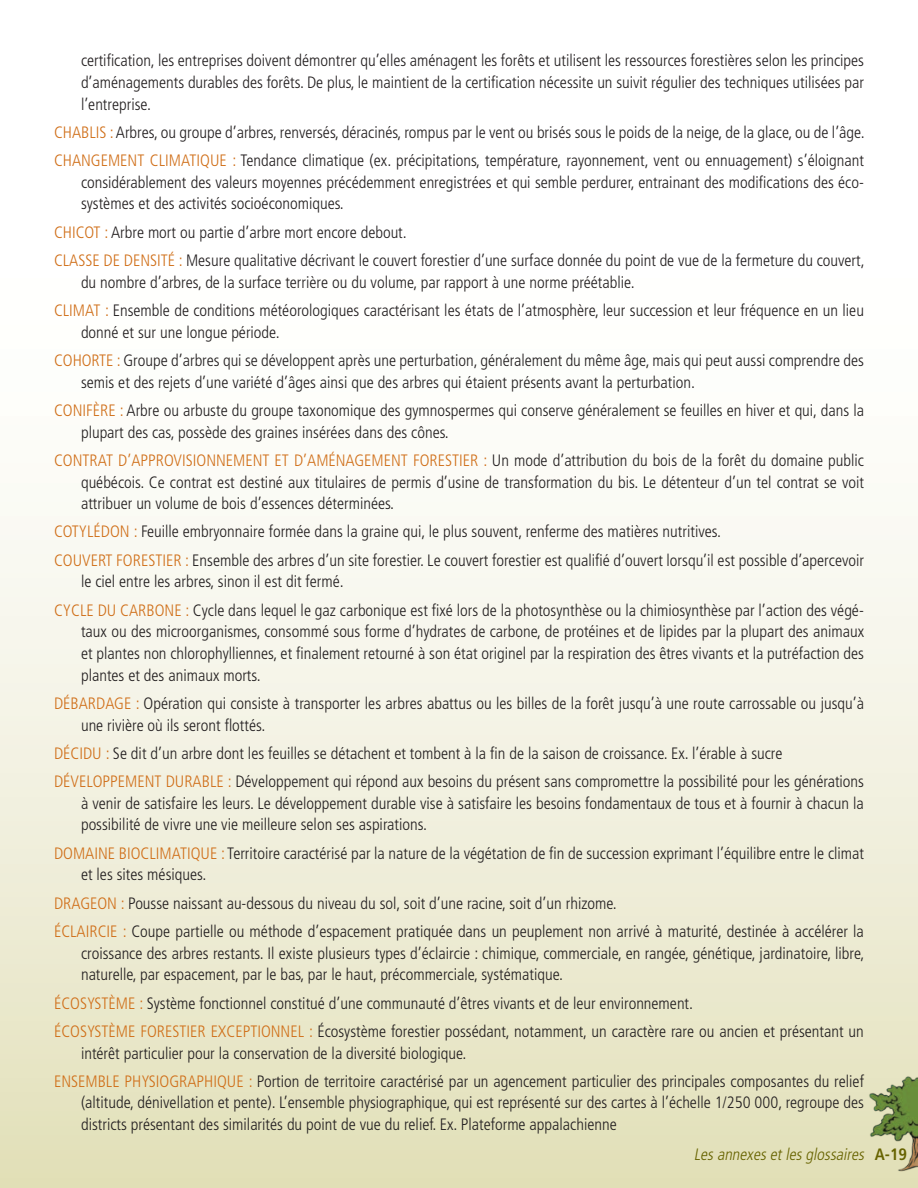
<style>
.page{position:relative;width:918px;height:1188px;background:#fff}
.page>*{position:absolute;margin:0;border:0;box-sizing:border-box;transform-origin:0 0}
.t1{font:300 condensed 16.5px/21.6px "Frutiger";color:#231f20}
.t2{font:300 condensed 16.5px "Frutiger";color:#d06f19}
.t3{font:italic 300 condensed 16.5px "Frutiger";color:#676300}
.s1{color:#d06f19}
.s2{font-weight:700;font-style:normal}
</style>
<div class="page">
<div style="left:0;top:0;width:918px;height:1188px;background:linear-gradient(to bottom,#fff,#e6e4c3)"></div>
<img style="left:868px;top:1076px;width:50px;height:95px">
<p class="t1" style="left:81px;top:50px;width:785px;text-align:justify">certification, les entreprises doivent démontrer qu’elles aménagent les forêts et utilisent les ressources forestières selon les principes d’aménagements durables des forêts. De plus, le maintient de la certification nécessite un suivit régulier des techniques utilisées par l’entreprise.</p>
<p class="t1" style="left:54px;top:118px;width:812px;line-height:28.3px"><span class="s1">CHABLIS :</span> Arbres, ou groupe d’arbres, renversés, déracinés, rompus par le vent ou brisés sous le poids de la neige, de la glace, ou de l’âge.<br><span class="s1">CHANGEMENT CLIMATIQUE :</span> Tendance climatique (ex. précipitations, température, rayonnement, vent ou ennuagement) s’éloignant</p>
<p class="t1" style="left:81px;top:172px;width:784px">considérablement des valeurs moyennes précédemment enregistrées et qui semble perdurer, entrainant des modifications des éco&shy;systèmes et des activités socioéconomiques.</p>
<p class="t1" style="left:54px;top:218px;width:812px;line-height:28.3px"><span class="s1">CHICOT :</span> Arbre mort ou partie d’arbre mort encore debout.<br><span class="s1">CLASSE DE DENSITÉ :</span> Mesure qualitative décrivant le couvert forestier d’une surface donnée du point de vue de la fermeture du couvert,</p>
<p class="t1" style="left:54px;top:268px;width:811px;line-height:28.3px;text-indent:27px">du nombre d’arbres, de la surface terrière ou du volume, par rapport à une norme préétablie.<br><span class="s1">CLIMAT :</span> Ensemble de conditions météorologiques caractérisant les états de l’atmosphère, leur succession et leur fréquence en un lieu</p>
<p class="t1" style="left:54px;top:318px;width:811px;line-height:28.3px;text-indent:27px">donné et sur une longue période.<br><span class="s1">COHORTE :</span> Groupe d’arbres qui se développent après une perturbation, généralement du même âge, mais qui peut aussi comprendre des</p>
<p class="t1" style="left:54px;top:368px;width:812px;line-height:28.3px;text-indent:27px">semis et des rejets d’une variété d’âges ainsi que des arbres qui étaient présents avant la perturbation.<br><span class="s1">CONIFÈRE :</span> Arbre ou arbuste du groupe taxonomique des gymnospermes qui conserve généralement se feuilles en hiver et qui, dans la</p>
<p class="t1" style="left:81px;top:421px;width:369px">plupart des cas, possède des graines insérées dans des cônes.</p>
<p class="t2" style="left:54px;top:451px;width:87px">CONTRAT D’appro</p>
<p class="t2" style="left:174px;top:451px;width:18px">visionnement</p>
<p class="t2" style="left:275px;top:451px;width:43px">et d’aménagement</p>
<p class="t2" style="left:413px;top:451px;width:9px">forestier</p>
<p class="t1" style="left:81px;top:450px;width:785px;text-align:justify;text-indent:402px"><span class="s1">:</span> Un mode d’attribution du bois de la forêt du domaine public québécois. Ce contrat est destiné aux titulaires de permis d’usine de transformation du bis. Le détenteur d’un tel contrat se voit attribuer un volume de bois d’essences déterminées.</p>
<p class="t1" style="left:54px;top:518px;width:812px;line-height:28.3px"><span class="s1">COTYLÉDON :</span> Feuille embryonnaire formée dans la graine qui, le plus souvent, renferme des matières nutritives.<br><span class="s1">COUVERT FORESTIER :</span> Ensemble des arbres d’un site forestier. Le couvert forestier est qualifié d’ouvert lorsqu’il est possible d’apercevoir</p>
<p class="t1" style="left:54px;top:568px;width:811px;line-height:28.3px;text-indent:27px">le ciel entre les arbres, sinon il est dit fermé.<br><span class="s1">CYCLE DU CARBONE :</span> Cycle dans lequel le gaz carbonique est fixé lors de la photosynthèse ou la chimiosynthèse par l’action des végé-</p>
<p class="t1" style="left:81px;top:621px;width:785px;text-align:justify">taux ou des microorganismes, consommé sous forme d’hydrates de carbone, de protéines et de lipides par la plupart des animaux et plantes non chlorophylliennes, et finalement retourné à son état originel par la respiration des êtres vivants et la putréfaction des plantes et des animaux morts.</p>
<p class="t1" style="left:81px;top:693px;width:785px;text-indent:-27px"><span class="s1">DÉBARDAGE :</span> Opération qui consiste à transporter les arbres abattus ou les billes de la forêt jusqu’à une route carrossable ou jusqu’à une rivière où ils seront flottés.</p>
<p class="t1" style="left:54px;top:739px;width:812px;line-height:28.3px"><span class="s1">DÉCIDU :</span> Se dit d’un arbre dont les feuilles se détachent et tombent à la fin de la saison de croissance. Ex. l’érable à sucre<br><span class="s1">DÉVELOPPEMENT DURABLE :</span> Développement qui répond aux besoins du présent sans compromettre la possibilité pour les générations</p>
<p class="t1" style="left:81px;top:793px;width:784px">à venir de satisfaire les leurs. Le développement durable vise à satisfaire les besoins fondamentaux de tous et à fournir à chacun la possibilité de vivre une vie meilleure selon ses aspirations.</p>
<p class="t1" style="left:81px;top:842px;width:785px;text-indent:-27px"><span class="s1">DOMAINE BIOCLIMATIQUE :</span> Territoire caractérisé par la nature de la végétation de fin de succession exprimant l’équilibre entre le climat et les sites mésiques.</p>
<p class="t1" style="left:54px;top:889px;width:811px;line-height:28.3px"><span class="s1">DRAGEON :</span> Pousse naissant au-dessous du niveau du sol, soit d’une racine, soit d’un rhizome.<br><span class="s1">ÉCLAIRCIE :</span> Coupe partielle ou méthode d’espacement pratiquée dans un peuplement non arrivé à maturité, destinée à accélérer la</p>
<p class="t1" style="left:81px;top:942px;width:785px">croissance des arbres restants. Il existe plusieurs types d’éclaircie : chimique, commerciale, en rangée, génétique, jardinatoire, libre, naturelle, par espacement, par le bas, par le haut, précommerciale, systématique.</p>
<p class="t1" style="left:54px;top:989px;width:641px;line-height:28.3px"><span class="s1">ÉCOSYSTÈME :</span> Système fonctionnel constitué d’une communauté d’êtres vivants et de leur environnement.<br><span class="s1">Écosyst</span></p>
<p class="t1" style="left:81px;top:1021px;width:784px;text-indent:228px"><span class="s1">:</span> Écosystème forestier possédant, notamment, un caractère rare ou ancien et présentant un intérêt particulier pour la conservation de la diversité biologique.</p>
<p class="t2" style="left:54px;top:1072px;width:17px">Ensemble</p>
<p class="t2" style="left:125px;top:1072px;width:9px">physiographique</p>
<p class="t2" style="left:109px;top:1022px;width:40px">ème forestier</p>
<p class="t2" style="left:211px;top:1022px;width:25px">exceptionnel</p>
<p class="t1" style="left:81px;top:1071px;width:784px;text-align:justify;text-indent:168px"><span class="s1">:</span> Portion de territoire caractérisé par un agencement particulier des principales composantes du relief (altitude, dénivellation et pente). L’ensemble physiographique, qui est représenté sur des cartes à l’échelle 1/250 000, regroupe des districts présentant des similarités du point de vue du relief. Ex. Plateforme appalachienne</p>
<p class="t3" style="left:694px;top:1145px;width:215px">Lesannexesetlesglossaires <span class="s2">A - 1 9</span></p>
</div>
